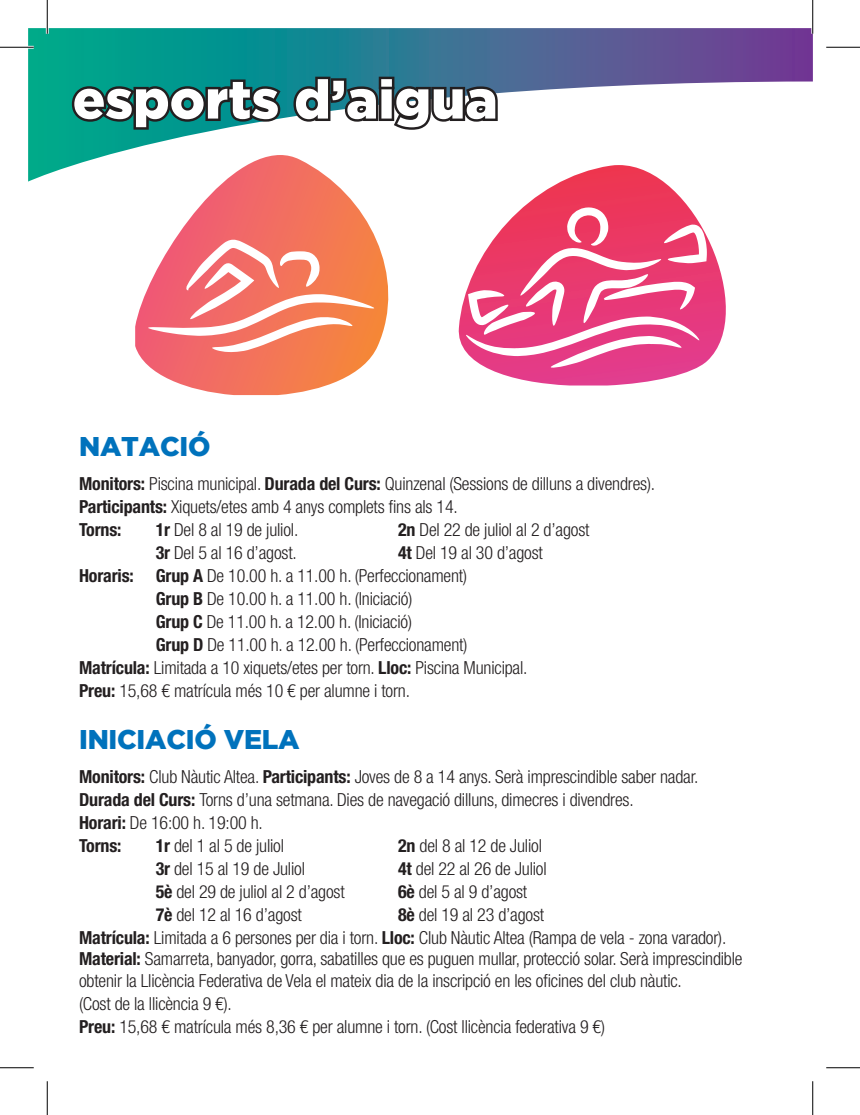
<style>
.page{position:relative;width:860px;height:1115px;background:#fff}
.page>*{position:absolute;margin:0;border:0;box-sizing:border-box;transform-origin:0 0}
.t1{font:900 54px "Gotham";color:#fff}
.t2{font:900 27px "Gotham";letter-spacing:-.01em;color:#0072bc}
.t3{font:300 condensed 18px/22.9px "Helvetica Neue LT Std";letter-spacing:-.01em;color:#231f20}
.s1{font-weight:700}
</style>
<div class="page">
<svg style="left:28px;top:28px;width:785px;height:154px"></svg>
<svg style="left:68px;top:77px;width:216px;height:55px;background:#1a6d67"></svg>
<svg style="left:290px;top:74px;width:210px;height:59px"></svg>
<svg style="left:135px;top:155px;width:273px;height:240px"></svg>
<svg style="left:148px;top:240px;width:226px;height:112px"></svg>
<svg style="left:456px;top:165px;width:303px;height:221px"></svg>
<svg style="left:466px;top:207px;width:241px;height:161px"></svg>
<hr style="left:0;top:46px;width:34px;height:3px;background:#fff">
<hr style="left:46px;top:0;width:3px;height:34px;background:#fff">
<hr style="left:811px;top:0;width:3px;height:34px;background:#fff">
<hr style="left:0;top:47px;width:34px;height:1px;background:#000">
<hr style="left:826px;top:47px;width:34px;height:1px;background:#000">
<hr style="left:0;top:1067px;width:34px;height:1px;background:#000">
<hr style="left:826px;top:1067px;width:34px;height:1px;background:#000">
<hr style="left:47px;top:0;width:1px;height:34px;background:#000">
<hr style="left:47px;top:1081px;width:1px;height:34px;background:#000">
<hr style="left:812px;top:0;width:1px;height:34px;background:#000">
<hr style="left:812px;top:1081px;width:1px;height:34px;background:#000">
<h1 class="t1" style="left:73px;top:68px;width:426px">esports d’aigua</h1>
<h2 class="t2" style="left:79px;top:431px;width:133px">NATACIÓ</h2>
<p class="t3" style="left:79px;top:472px;width:577px"><span class="s1">Monitors:</span> Piscina municipal. <span class="s1">Durada del Curs:</span> Quinzenal (Sessions de dilluns a divendres).<br><span class="s1">Participants:</span> Xiquets/etes amb 4 anys complets fins als 14.<br><span class="s1">Torns:</span></p>
<p class="t3" style="left:156px;top:518px;width:144px"><span class="s1">1r</span> Del 8 al 19 de juliol.</p>
<p class="t3" style="left:398px;top:518px;width:193px"><span class="s1">2n</span> Del 22 de juliol al 2 d’agost</p>
<p class="t3" style="left:156px;top:541px;width:143px"><span class="s1">3r</span> Del 5 al 16 d’agost.</p>
<p class="t3" style="left:398px;top:541px;width:146px"><span class="s1">4t</span> Del 19 al 30 d’agost</p>
<p class="t3" style="left:79px;top:564px;width:389px"><span class="s1">Horaris: Grup A</span> De 10.00 h. a 11.00 h. (Perfeccionament)</p>
<p class="t3" style="left:156px;top:587px;width:258px"><span class="s1">Grup B</span> De 10.00 h. a 11.00 h. (Iniciació)</p>
<p class="t3" style="left:156px;top:610px;width:258px"><span class="s1">Grup C</span> De 11.00 h. a 12.00 h. (Iniciació)</p>
<p class="t3" style="left:156px;top:633px;width:313px"><span class="s1">Grup D</span> De 11.00 h. a 12.00 h. (Perfeccionament)</p>
<p class="t3" style="left:79px;top:656px;width:450px"><span class="s1">Matrícula:</span> Limitada a 10 xiquets/etes per torn. <span class="s1">Lloc:</span> Piscina Municipal.</p>
<p class="t3" style="left:79px;top:679px;width:332px"><span class="s1">Preu:</span> 15,68 € matrícula més 10 € per alumne i torn.</p>
<h2 class="t2" style="left:79px;top:724px;width:222px">INICIACIÓ VELA</h2>
<p class="t3" style="left:79px;top:765px;width:621px"><span class="s1">Monitors:</span> Club Nàutic Altea. <span class="s1">Participants:</span> Joves de 8 a 14 anys. Serà imprescindible saber nadar.<br><span class="s1">Durada del Curs:</span> Torns d’una setmana. Dies de navegació dilluns, dimecres i divendres.<br><span class="s1">Horari:</span> De 16:00 h. 19:00 h.<br><span class="s1">Torns:</span></p>
<p class="t3" style="left:156px;top:834px;width:130px"><span class="s1">1r</span> del 1 al 5 de juliol</p>
<p class="t3" style="left:398px;top:834px;width:145px"><span class="s1">2n</span> del 8 al 12 de Juliol</p>
<p class="t3" style="left:156px;top:857px;width:151px"><span class="s1">3r</span> del 15 al 19 de Juliol</p>
<p class="t3" style="left:398px;top:857px;width:150px"><span class="s1">4t</span> del 22 al 26 de Juliol</p>
<p class="t3" style="left:156px;top:880px;width:191px"><span class="s1">5è</span> del 29 de juliol al 2 d’agost</p>
<p class="t3" style="left:398px;top:880px;width:131px"><span class="s1">6è</span> del 5 al 9 d’agost</p>
<p class="t3" style="left:156px;top:903px;width:148px"><span class="s1">7è</span> del 12 al 16 d’agost</p>
<p class="t3" style="left:79px;top:903px;width:665px;line-height:22.3px;text-indent:319px"><span class="s1">8è</span> del 19 al 23 d’agost<br><span class="s1">Matrícula:</span> Limitada a 6 persones per dia i torn. <span class="s1">Lloc:</span> Club Nàutic Altea (Rampa de vela - zona varador).<br><span class="s1">Material:</span> Samarreta, banyador, gorra, sabatilles que es puguen mullar, protecció solar. Serà imprescindible obtenir la Llicència Federativa de Vela el mateix dia de la inscripció en les oficines del club nàutic.<br>(Cost de la llicència 9 €).<br><span class="s1">Preu:</span> 15,68 € matrícula més 8,36 € per alumne i torn. (Cost llicència federativa 9 €)</p>
</div>
